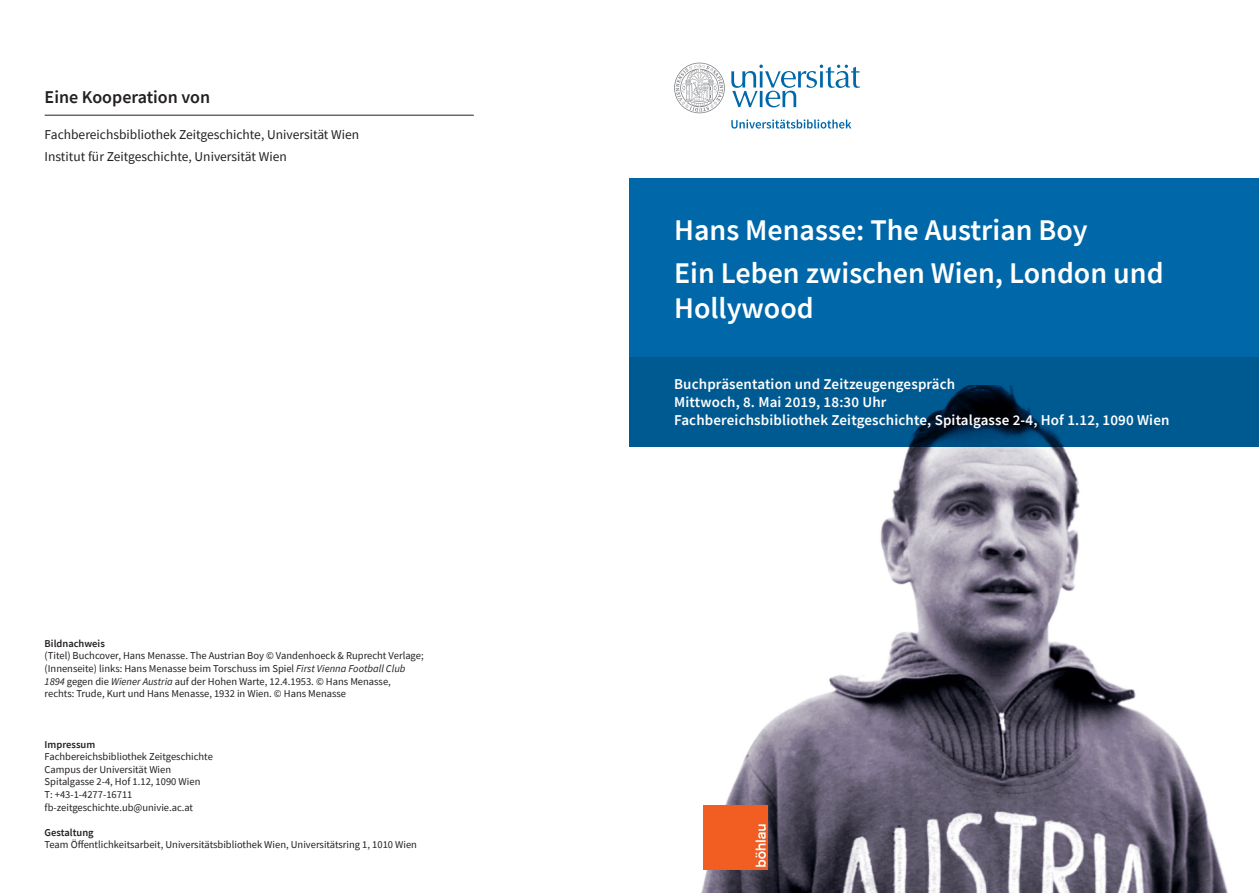
<style>
.page{position:relative;width:1259px;height:893px;background:#fff}
.page>*{position:absolute;margin:0;border:0;box-sizing:border-box;transform-origin:0 0}
.t1{font:600 30px/43px "Source Sans Pro";color:#fff}
.t2{font:600 18px "Source Sans Pro";color:#231f20}
.t3{font:600 15px/18px "Source Sans Pro";letter-spacing:.01em;color:#fff}
.t4{font:13.5px/22.5px "Source Sans Pro";color:#231f20}
.t5{font:10.5px/12.6px "Source Sans Pro";color:#231f20}
.t6{font:600 10.5px "Source Sans Pro";color:#231f20}
.s1{font-style:italic}
</style>
<div class="page">
<img style="left:700px;top:446px;width:559px;height:447px">
<div style="left:629px;top:179px;width:630px;height:178px;background:#0068a9"></div>
<svg style="left:629px;top:357px;width:630px;height:89px;background:#005388"></svg>
<svg style="left:731px;top:119px;width:120px;height:10px"></svg>
<svg style="left:674px;top:63px;width:51px;height:50px"></svg>
<svg style="left:731px;top:65px;width:129px;height:42px"></svg>
<hr style="left:45px;top:115px;width:429px;height:1px;background:#231f20">
<img style="left:703px;top:805px;width:64px;height:64px">
<h2 class="t2" style="left:45px;top:85px;width:167px">Eine Kooperation von</h2>
<p class="t4" style="left:45px;top:123px;width:316px">Fachbereichsbibliothek Zeitgeschichte, Universität Wien<br>Institut für Zeitgeschichte, Universität Wien</p>
<p class="t6" style="left:45px;top:636px;width:62px">Bildnachweis</p>
<p class="t5" style="left:45px;top:649px;width:380px">(Titel) Buchcover, Hans Menasse. The Austrian Boy © Vandenhoeck &amp; Ruprecht Verlage; (Innenseite) links: Hans Menasse beim Torschuss im Spiel <span class="s1">First Vienna Football Club 1894</span> gegen die <span class="s1">Wiener Austria</span> auf der Hohen Warte, 12.4.1953. © Hans Menasse,<br>rechts: Trude, Kurt und Hans Menasse, 1932 in Wien. © Hans Menasse</p>
<p class="t6" style="left:45px;top:737px;width:52px">Impressum</p>
<p class="t5" style="left:45px;top:750px;width:170px">Fachbereichsbibliothek Zeitgeschichte Campus der Universität Wien Spitalgasse 2-4, Hof 1.12, 1090 Wien<br>T: +43-1-4277-16711 fb-zeitgeschichte.ub@univie.ac.at</p>
<p class="t6" style="left:45px;top:825px;width:51px">Gestaltung</p>
<p class="t5" style="left:45px;top:838px;width:374px">Team Öffentlichkeitsarbeit, Universitätsbibliothek Wien, Universitätsring 1, 1010 Wien</p>
<h1 class="t1" style="left:674px;top:209px;width:491px">Hans Menasse: The Austrian Boy<br>Ein Leben zwischen Wien, London und</h1>
<h1 class="t1" style="left:674px;top:286px;width:141px">Hollywood</h1>
<h3 class="t3" style="left:674px;top:375px;width:497px">Buchpräsentation und Zeitzeugengespräch<br>Mittwoch, 8. Mai 2019, 18:30 Uhr<br>Fachbereichsbibliothek Zeitgeschichte, Spitalgasse 2-4, Hof 1.12, 1090 Wien</h3>
</div>
